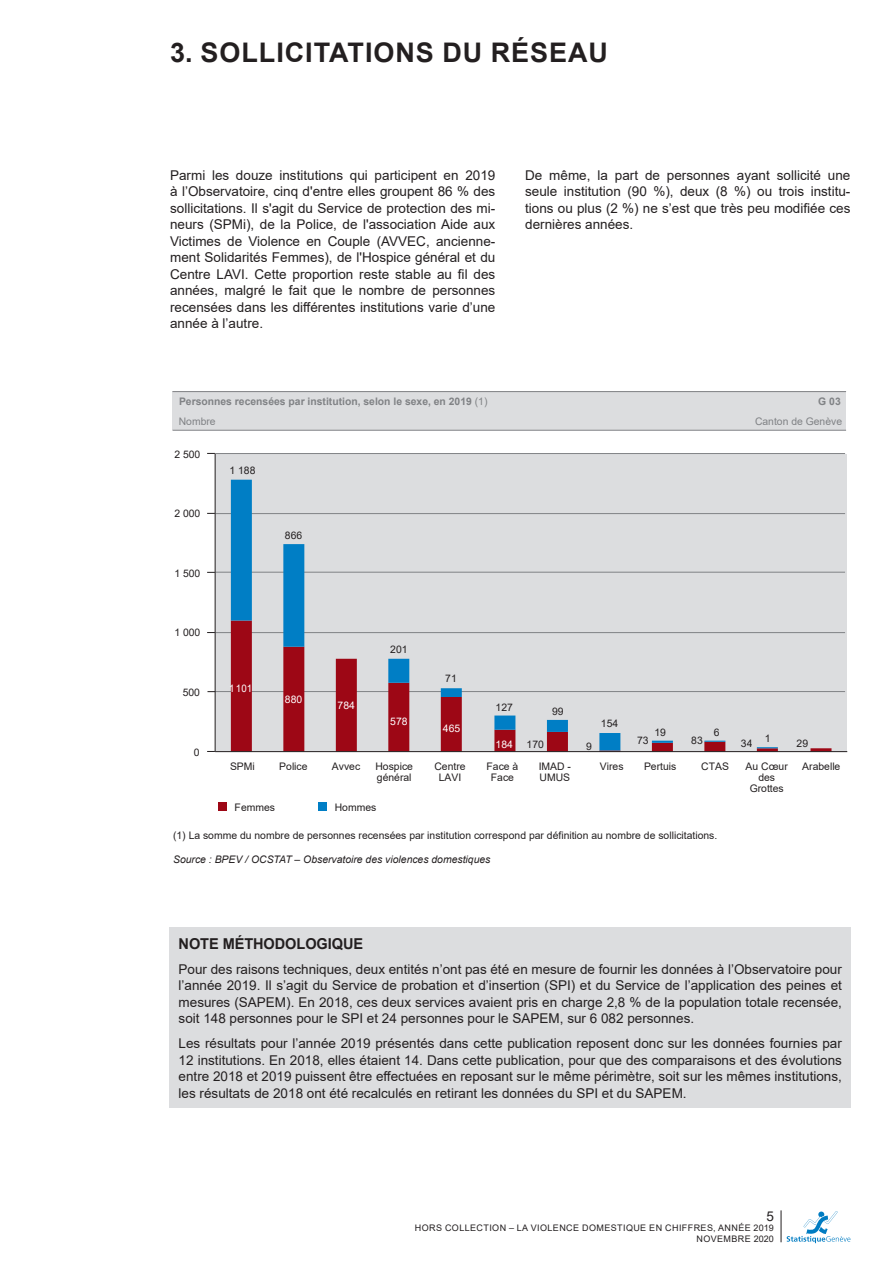
<style>
.page{position:relative;width:893px;height:1263px;background:#fff}
.page>*{position:absolute;margin:0;border:0;box-sizing:border-box;transform-origin:0 0}
.t1{font:700 27px "Arial";letter-spacing:.035em;color:#231f20}
.t2{font:700 15px "Arial";letter-spacing:-.005em;color:#231f20}
.t3{font:13.5px/16.5px "Arial";color:#231f20;text-align:justify}
.t4{font:10.35px/11.1px "Arial";color:#231f20;text-align:center}
.t5{font:700 10.35px "Arial";color:#808285}
.t6{font:italic 10.35px "Arial";color:#231f20}
.t7{font:10.35px "Arial";color:#808285}
.t8{font:10.35px "Arial";color:#fff}
.t9{font:10.35px "Arial";color:#fff;scale:.93 1}
.t10{font:9px/10.5px "Arial";letter-spacing:.045em;color:#231f20;text-align:right}
.s1{font-weight:400}
</style>
<div class="page">
<svg style="left:787px;top:1211px;width:63px;height:32px"></svg>
<hr style="left:781px;top:1210px;width:1px;height:32px;background:#231f20">
<div style="left:172px;top:392px;width:674px;height:38px;background:#dcdddf"></div>
<hr style="left:172px;top:391px;width:674px;height:1px;background:#808285">
<hr style="left:172px;top:430px;width:674px;height:1px;background:#808285">
<div style="left:218px;top:803px;width:8px;height:8px;background:#9d0715"></div>
<div style="left:319px;top:803px;width:8px;height:8px;background:#007ec5"></div>
<div style="left:215px;top:454px;width:632px;height:298px;background:#dcdddf"></div>
<hr style="left:215px;top:453px;width:630px;height:1px;background:#808285">
<hr style="left:215px;top:513px;width:630px;height:1px;background:#808285">
<hr style="left:215px;top:572px;width:630px;height:1px;background:#808285">
<hr style="left:215px;top:632px;width:630px;height:1px;background:#808285">
<hr style="left:215px;top:691px;width:630px;height:1px;background:#808285">
<hr style="left:215px;top:453px;width:1px;height:299px;background:#231f20">
<svg style="left:231px;top:633px;width:600px;height:118px"></svg>
<svg style="left:231px;top:480px;width:547px;height:270px"></svg>
<hr style="left:215px;top:751px;width:632px;height:1px;background:#231f20">
<div style="left:169px;top:927px;width:681px;height:181px;background:#dcdddf"></div>
<h1 class="t1" style="left:170px;top:34px;width:439px">3. SOLLICITATIONS DU RÉSEAU</h1>
<p class="t3" style="left:170px;top:167px;width:327px">Parmi les douze institutions qui participent en 2019 à l’Observatoire, cinq d'entre elles groupent 86 % des sollicitations. Il s'agit du Service de protection des mi&shy;neurs (SPMi), de la Police, de l'association Aide aux Victimes de Violence en Couple (AVVEC, ancienne&shy;ment Solidarités Femmes), de l'Hospice général et du Centre LAVI. Cette proportion reste stable au fil des années, malgré le fait que le nombre de personnes recensées dans les différentes institutions varie d’une année à l’autre.</p>
<p class="t3" style="left:525px;top:167px;width:327px">De même, la part de personnes ayant sollicité une seule institution (90 %), deux (8 %) ou trois institu&shy;tions ou plus (2 %) ne s’est que très peu modifiée ces dernières années.</p>
<p class="t5" style="left:179px;top:394px;width:310px">Personnes recensées par institution, selon le sexe, en 2019 <span class="s1">(1)</span></p>
<p class="t5" style="left:818px;top:394px;width:24px">G 03</p>
<p class="t7" style="left:179px;top:415px;width:38px">Nombre</p>
<p class="t7" style="left:755px;top:415px;width:89px">Canton de Genève</p>
<p class="t4" style="left:174px;top:448px;width:28px">2 500</p>
<p class="t4" style="left:174px;top:508px;width:28px">2 000</p>
<p class="t4" style="left:174px;top:568px;width:28px">1 500</p>
<p class="t4" style="left:174px;top:627px;width:28px">1 000</p>
<p class="t4" style="left:183px;top:687px;width:19px">500</p>
<p class="t4" style="left:194px;top:746px;width:7px">0</p>
<p class="t4" style="left:229px;top:465px;width:28px">1 188</p>
<p class="t4" style="left:285px;top:530px;width:19px">866</p>
<p class="t9" style="left:229px;top:681px;width:26px">1 101</p>
<p class="t8" style="left:285px;top:693px;width:19px">880</p>
<p class="t8" style="left:338px;top:698px;width:19px">784</p>
<p class="t4" style="left:390px;top:644px;width:19px">201</p>
<p class="t8" style="left:390px;top:715px;width:19px">578</p>
<p class="t4" style="left:445px;top:673px;width:13px">71</p>
<p class="t8" style="left:443px;top:722px;width:19px">465</p>
<p class="t4" style="left:496px;top:701px;width:19px">127</p>
<p class="t4" style="left:552px;top:706px;width:13px">99</p>
<p class="t8" style="left:496px;top:737px;width:19px">184</p>
<p class="t4" style="left:527px;top:739px;width:19px">170</p>
<p class="t4" style="left:586px;top:741px;width:7px">9</p>
<p class="t4" style="left:601px;top:717px;width:19px">154</p>
<p class="t4" style="left:654px;top:726px;width:13px">19</p>
<p class="t4" style="left:714px;top:727px;width:7px">6</p>
<p class="t4" style="left:765px;top:732px;width:7px">1</p>
<p class="t4" style="left:637px;top:735px;width:13px">73</p>
<p class="t4" style="left:691px;top:735px;width:13px">83</p>
<p class="t4" style="left:741px;top:738px;width:13px">34</p>
<p class="t4" style="left:796px;top:737px;width:13px">29</p>
<p class="t4" style="left:230px;top:760px;width:26px">SPMi</p>
<p class="t4" style="left:279px;top:760px;width:30px">Police</p>
<p class="t4" style="left:332px;top:760px;width:30px">Avvec</p>
<p class="t4" style="left:375px;top:760px;width:39px;text-align:left">Hospice général</p>
<p class="t4" style="left:434px;top:760px;width:33px">Centre<br>LAVI</p>
<p class="t4" style="left:486px;top:760px;width:33px">Face à<br>Face</p>
<p class="t4" style="left:539px;top:760px;width:34px;text-align:left">IMAD -<br>UMUS</p>
<p class="t4" style="left:600px;top:760px;width:25px">Vires</p>
<p class="t4" style="left:644px;top:760px;width:34px">Pertuis</p>
<p class="t4" style="left:701px;top:760px;width:29px">CTAS</p>
<p class="t4" style="left:746px;top:760px;width:44px">Au Cœur des<br>Grottes</p>
<p class="t4" style="left:802px;top:760px;width:40px">Arabelle</p>
<p class="t4" style="left:235px;top:802px;width:42px">Femmes</p>
<p class="t4" style="left:335px;top:802px;width:43px">Hommes</p>
<p class="t4" style="left:173px;top:829px;width:546px">(1) La somme du nombre de personnes recensées par institution correspond par définition au nombre de sollicitations.</p>
<p class="t6" style="left:173px;top:853px;width:319px">Source : BPEV / OCSTAT – Observatoire des violences domestiques</p>
<p class="t2" style="left:179px;top:933px;width:186px">NOTE MÉTHODOLOGIQUE</p>
<p class="t3" style="left:179px;top:961px;width:665px">Pour des raisons techniques, deux entités n’ont pas été en mesure de fournir les données à l’Observatoire pour l’année 2019. Il s’agit du Service de probation et d’insertion (SPI) et du Service de l’application des peines et mesures (SAPEM). En 2018, ces deux services avaient pris en charge 2,8 % de la population totale recensée, soit 148 personnes pour le SPI et 24 personnes pour le SAPEM, sur 6 082 personnes.</p>
<p class="t3" style="left:179px;top:1035px;width:665px">Les résultats pour l’année 2019 présentés dans cette publication reposent donc sur les données fournies par 12 institutions. En 2018, elles étaient 14. Dans cette publication, pour que des comparaisons et des évolutions entre 2018 et 2019 puissent être effectuées en reposant sur le même périmètre, soit sur les mêmes institutions, les résultats de 2018 ont été recalculés en retirant les données du SPI et du SAPEM.</p>
<p class="t3" style="left:766px;top:1207px;width:9px">5</p>
<p class="t10" style="left:415px;top:1223px;width:361px">HORS COLLECTION – LA VIOLENCE DOMESTIQUE EN CHIFFRES, ANNÉE 2019<br>NOVEMBRE 2020</p>
</div>
